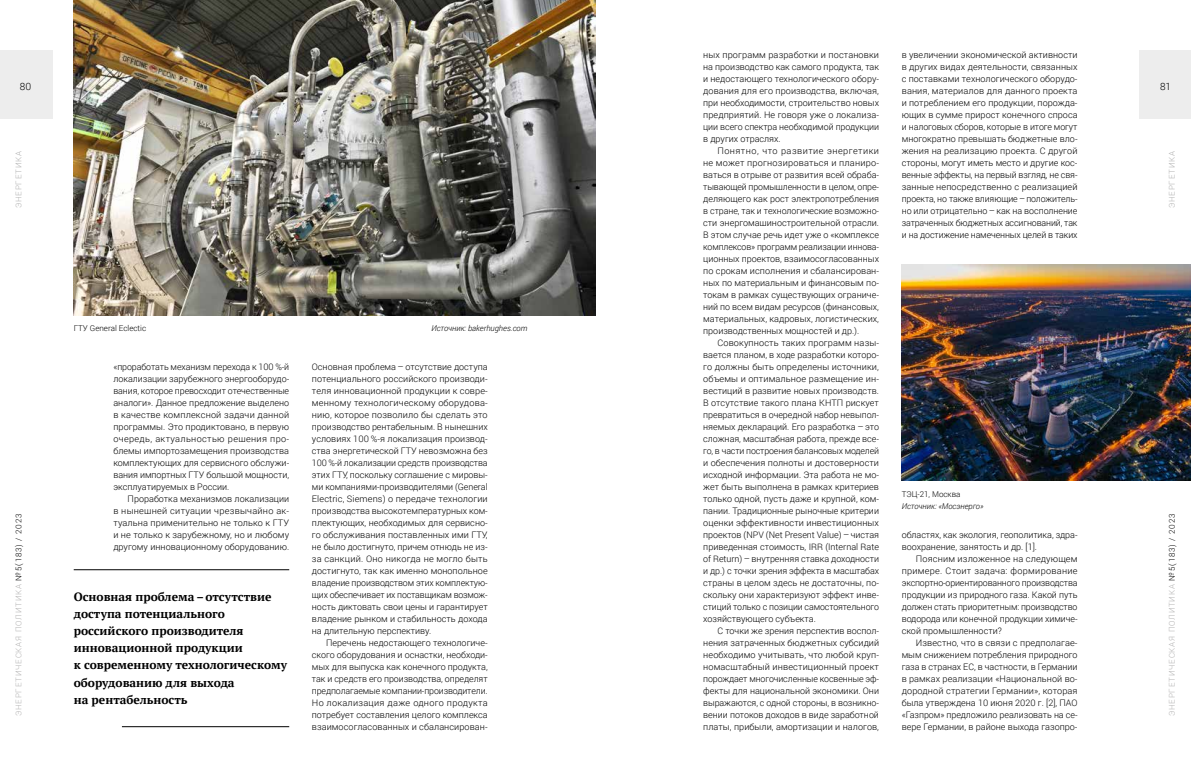
<style>
.page{position:relative;width:1191px;height:780px;background:#fff}
.page>*{position:absolute;margin:0;border:0;box-sizing:border-box;transform-origin:0 0}
.t1{font:700 12px/17px "PT Serif";color:#000}
.t2{font:300 10px "Roboto";color:#000}
.t3{font:300 9px/12px "Roboto";color:#000;text-align:justify}
.t4{font:300 8px "Roboto";letter-spacing:.1em;color:#b3b2b2}
.t5{font:italic 300 8px "Roboto";color:#000}
.t6{font:300 8px "Roboto";color:#000}
.t7{font:300 8px "Roboto";letter-spacing:.1em;color:#b0b0b0}
.s1{color:#000}
</style>
<div class="page">
<div style="left:1139px;top:51px;width:52px;height:68px;background:#ededed"></div>
<div style="left:0;top:51px;width:52px;height:68px;background:#ededed"></div>
<hr style="left:74px;top:569px;width:215px;height:1px;background:#000">
<hr style="left:122px;top:726px;width:167px;height:1px;background:#000">
<img style="left:74px;top:0;width:521px;height:315px">
<img style="left:901px;top:265px;width:290px;height:215px">
<p class="t3" style="left:703px;top:48px;width:177px">ных программ разработки и постановки на производство как самого продукта, так и недостающего технологического обору&shy;дования для его производства, включая, при необходимости, строительство новых предприятий. Не говоря уже о локализа&shy;ции всего спектра необходимой продукции в других отраслях.</p>
<p class="t3" style="left:703px;top:144px;width:177px;text-indent:14px">Понятно, что развитие энергетики не может прогнозироваться и планиро&shy;ваться в отрыве от развития всей обраба&shy;тывающей промышленности в целом, опре&shy;деляющего как рост электропотребления в стране, так и технологические возможно&shy;сти энергомашиностроительной отрасли.<br>В этом случае речь идет уже о «комплексе комплексов» программ реализации иннова&shy;ционных проектов, взаимосогласованных по срокам исполнения и сбалансирован&shy;ных по материальным и финансовым по&shy;токам в рамках существующих ограниче&shy;ний по всем видам ресурсов (финансовых, материальных, кадровых, логистических, производственных мощностей и др.).</p>
<p class="t3" style="left:703px;top:336px;width:177px;text-indent:14px">Совокупность таких программ назы&shy;вается планом, в ходе разработки которо&shy;го должны быть определены источники, объемы и оптимальное размещение ин&shy;вестиций в развитие новых производств.<br>В отсутствие такого плана КНТП рискует превратиться в очередной набор невыпол&shy;няемых деклараций. Его разработка – это сложная, масштабная работа, прежде все&shy;го, в части построения балансовых моделей и обеспечения полноты и достоверности исходной информации. Эта работа не мо&shy;жет быть выполнена в рамках критериев только одной, пусть даже и крупной, ком&shy;пании. Традиционные рыночные критерии оценки эффективности инвестиционных проектов (NPV (Net Present Value) – чистая приведенная стоимость, IRR (Internal Rate of Return) – внутренняя ставка доходности и др.) с точки зрения эффекта в масштабах страны в целом здесь не достаточны, по&shy;скольку они характеризуют эффект инве&shy;стиций только с позиции самостоятельного хозяйствующего субъекта.</p>
<p class="t3" style="left:703px;top:624px;width:177px;text-indent:14px">С точки же зрения перспектив воспол&shy;нения затраченных бюджетных субсидий необходимо учитывать, что любой круп&shy;номасштабный инвестиционный проект порождает многочисленные косвенные эф&shy;фекты для национальной экономики. Они выражаются, с одной стороны, в возникно&shy;вении потоков доходов в виде заработной платы, прибыли, амортизации и налогов,</p>
<p class="t3" style="left:901px;top:48px;width:177px">в увеличении экономической активности в других видах деятельности, связанных с поставками технологического оборудо&shy;вания, материалов для данного проекта и потреблением его продукции, порожда&shy;ющих в сумме прирост конечного спроса и налоговых сборов, которые в итоге могут многократно превышать бюджетные вло&shy;жения на реализацию проекта. С другой стороны, могут иметь место и другие кос&shy;венные эффекты, на первый взгляд, не свя&shy;занные непосредственно с реализацией проекта, но также влияющие – положитель&shy;но или отрицательно – как на восполнение затраченных бюджетных ассигнований, так и на достижение намеченных целей в таких</p>
<p class="t2" style="left:20px;top:80px;width:13px">80</p>
<p class="t2" style="left:1160px;top:80px;width:13px">81</p>
<p class="t7" style="left:13px;top:208px;width:59px;rotate:-90deg">ЭНЕРГЕТИКА</p>
<p class="t7" style="left:1166px;top:208px;width:59px;rotate:-90deg">ЭНЕРГЕТИКА</p>
<p class="t6" style="left:74px;top:323px;width:74px">ГТУ General Eclectic</p>
<p class="t5" style="left:431px;top:323px;width:98px">Источник: bakerhughes.com</p>
<p class="t3" style="left:113px;top:360px;width:177px">«проработать механизм перехода к 100 %-й локализации зарубежного энергооборудо&shy;вания, которое превосходит отечественные аналоги». Данное предложение выделено в качестве комплексной задачи данной программы. Это продиктовано, в первую очередь, актуальностью решения про&shy;блемы импортозамещения производства комплектующих для сервисного обслужи&shy;вания импортных ГТУ большой мощности, эксплуатируемых в России.</p>
<p class="t3" style="left:113px;top:492px;width:177px;text-indent:14px">Проработка механизмов локализации в нынешней ситуации чрезвычайно ак&shy;туальна применительно не только к ГТУ и не только к зарубежному, но и любому другому инновационному оборудованию.</p>
<h1 class="t1" style="left:74px;top:588px;width:215px">Основная проблема – отсутствие доступа потенциального российского производителя инновационной продукции<br>к современному технологическому оборудованию для выхода<br>на рентабельность</h1>
<p class="t3" style="left:312px;top:360px;width:177px">Основная проблема – отсутствие доступа потенциального российского производи&shy;теля инновационной продукции к совре&shy;менному технологическому оборудова&shy;нию, которое позволило бы сделать это производство рентабельным. В нынешних условиях 100 %-я локализация производ&shy;ства энергетической ГТУ невозможна без 100 %-й локализации средств производства этих ГТУ, поскольку соглашение с мировы&shy;ми компаниями-производителями (General Electric, Siemens) о передаче технологии производства высокотемпературных ком&shy;плектующих, необходимых для сервисно&shy;го обслуживания поставленных ими ГТУ, не было достигнуто, причем отнюдь не из&shy;за санкций. Оно никогда не могло быть достигнуто, так как именно монопольное владение производством этих комплектую&shy;щих обеспечивает их поставщикам возмож&shy;ность диктовать свои цены и гарантирует владение рынком и стабильность дохода на длительную перспективу.</p>
<p class="t3" style="left:312px;top:636px;width:177px;text-indent:14px">Перечень недостающего технологиче&shy;ского оборудования и оснастки, необходи&shy;мых для выпуска как конечного продукта, так и средств его производства, определят предполагаемые компании-производители.<br>Но локализация даже одного продукта потребует составления целого комплекса взаимосогласованных и сбалансирован-</p>
<p class="t6" style="left:901px;top:488px;width:60px">ТЭЦ-21, Москва</p>
<p class="t5" style="left:901px;top:500px;width:83px">Источник: «Мосэнерго»</p>
<p class="t4" style="left:13px;top:716px;width:204px;rotate:-90deg">ЭНЕРГЕТИЧЕСКАЯ ПОЛИТИКА <span class="s1">№5(183) / 2023</span></p>
<p class="t4" style="left:1166px;top:716px;width:204px;rotate:-90deg">ЭНЕРГЕТИЧЕСКАЯ ПОЛИТИКА <span class="s1">№5(183) / 2023</span></p>
<p class="t3" style="left:901px;top:528px;width:177px">областях, как экология, геополитика, здра&shy;воохранение, занятость и др. [1].</p>
<p class="t3" style="left:901px;top:552px;width:177px;text-indent:14px">Поясним изложенное на следующем примере. Стоит задача: формирование экспортно-ориентированного производства продукции из природного газа. Какой путь должен стать приоритетным: производство водорода или конечной продукции химиче&shy;ской промышленности?</p>
<p class="t3" style="left:901px;top:636px;width:177px;text-indent:14px">Известно, что в связи с предполагае&shy;мым снижением потребления природного газа в странах ЕС, в частности, в Германии в рамках реализации «Национальной во&shy;дородной стратегии Германии», которая была утверждена 10 июня 2020 г. [2], ПАО «Газпром» предложило реализовать на се&shy;вере Германии, в районе выхода газопро-</p>
</div>
